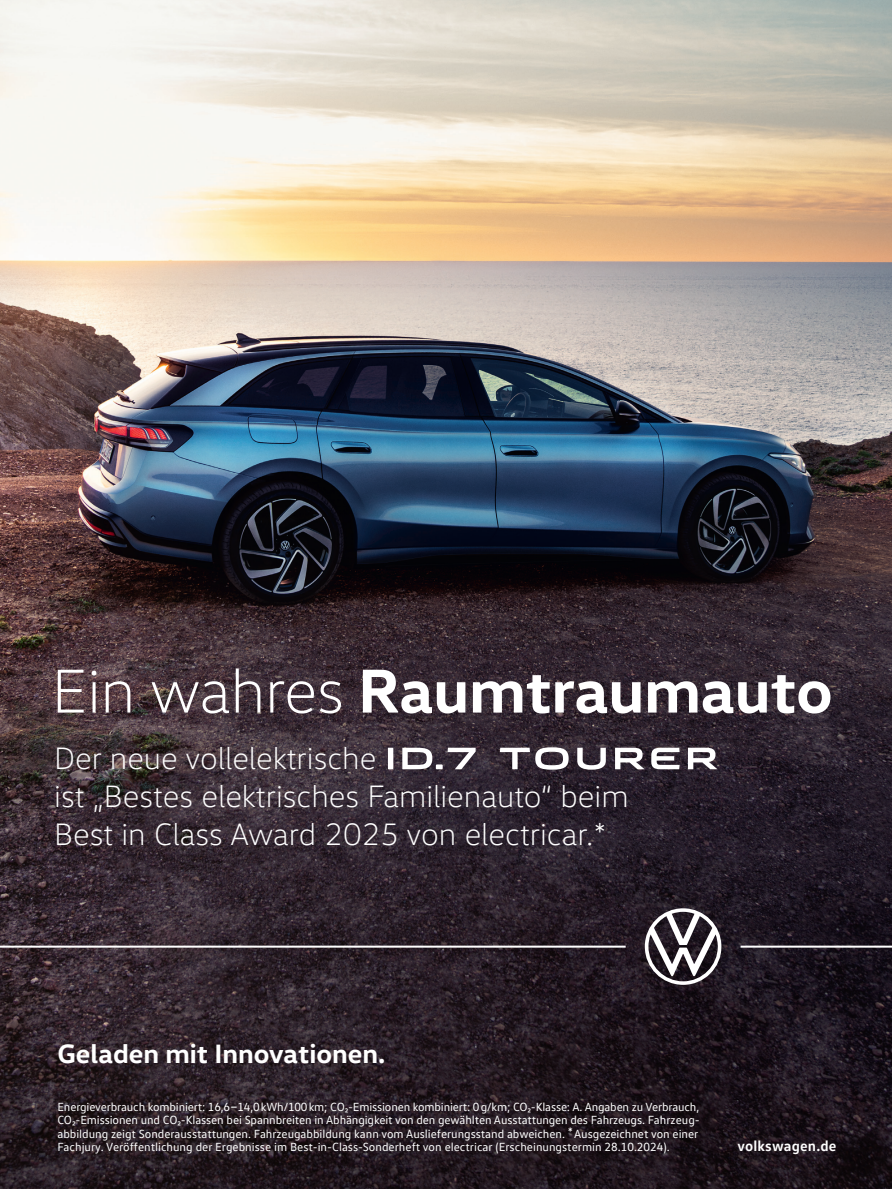
<style>
.page{position:relative;width:892px;height:1189px;background:#fff}
.page>*{position:absolute;margin:0;border:0;box-sizing:border-box;transform-origin:0 0}
.t1{font:700 63px "VW Head";letter-spacing:-.005em;color:#fff}
.t2{font:300 31.5px/37.8px "VW Head";color:#fff}
.t3{font:700 27px "VW Head";color:#fff}
.t4{font:700 15px "VW Text";letter-spacing:.01em;color:#fff}
.t5{font:12px/13.2px "VW Text";letter-spacing:-.005em;color:#fff}
.s1{font-weight:300}
.s2{font-size:14.25px}
</style>
<div class="page">
<img style="left:0;top:0;width:891px;height:1189px">
<hr style="left:740px;top:945px;width:151px;height:2px;background:#fff">
<svg style="left:644px;top:908px;width:77px;height:77px"></svg>
<hr style="left:0;top:945px;width:625px;height:2px;background:#fff">
<svg style="left:388px;top:748px;width:87px;height:21px"></svg>
<svg style="left:499px;top:748px;width:30px;height:21px"></svg>
<svg style="left:535px;top:747px;width:33px;height:23px"></svg>
<svg style="left:577px;top:748px;width:28px;height:22px"></svg>
<svg style="left:614px;top:748px;width:30px;height:21px"></svg>
<svg style="left:651px;top:748px;width:28px;height:21px"></svg>
<svg style="left:687px;top:748px;width:30px;height:21px"></svg>
<h1 class="t1" style="left:51px;top:650px;width:782px"><span class="s1">Ein wahres</span> Raumtraumauto</h1>
<h2 class="t2" style="left:54px;top:739px;width:575px">Der neue vollelektrische<br>ist „Bestes elektrisches Familienauto“ beim<br>Best in Class Award 2025 von electricar.*</h2>
<h3 class="t3" style="left:57px;top:1036px;width:329px">Geladen mit Innovationen.</h3>
<p class="t5" style="left:57px;top:1100px;width:643px">Energieverbrauch kombiniert: 16,6<span class="s2">–</span>14,0kWh/100km; CO₂-Emissionen kombiniert: 0g/km; CO₂-Klasse: A. Angaben zu Verbrauch, CO₂-Emissionen und CO₂-Klassen bei Spannbreiten in Abhängigkeit von den gewählten Ausstattungen des Fahrzeugs. Fahrzeug&shy;abbildung zeigt Sonderausstattungen. Fahrzeugabbildung kann vom Auslieferungsstand abweichen. *Ausgezeichnet von einer Fachjury. Veröffentlichung der Ergebnisse im Best-in-Class-Sonderheft von electricar (Erscheinungstermin 28.10.2024).</p>
<p class="t4" style="left:737px;top:1136px;width:100px">volkswagen.de</p>
</div>
